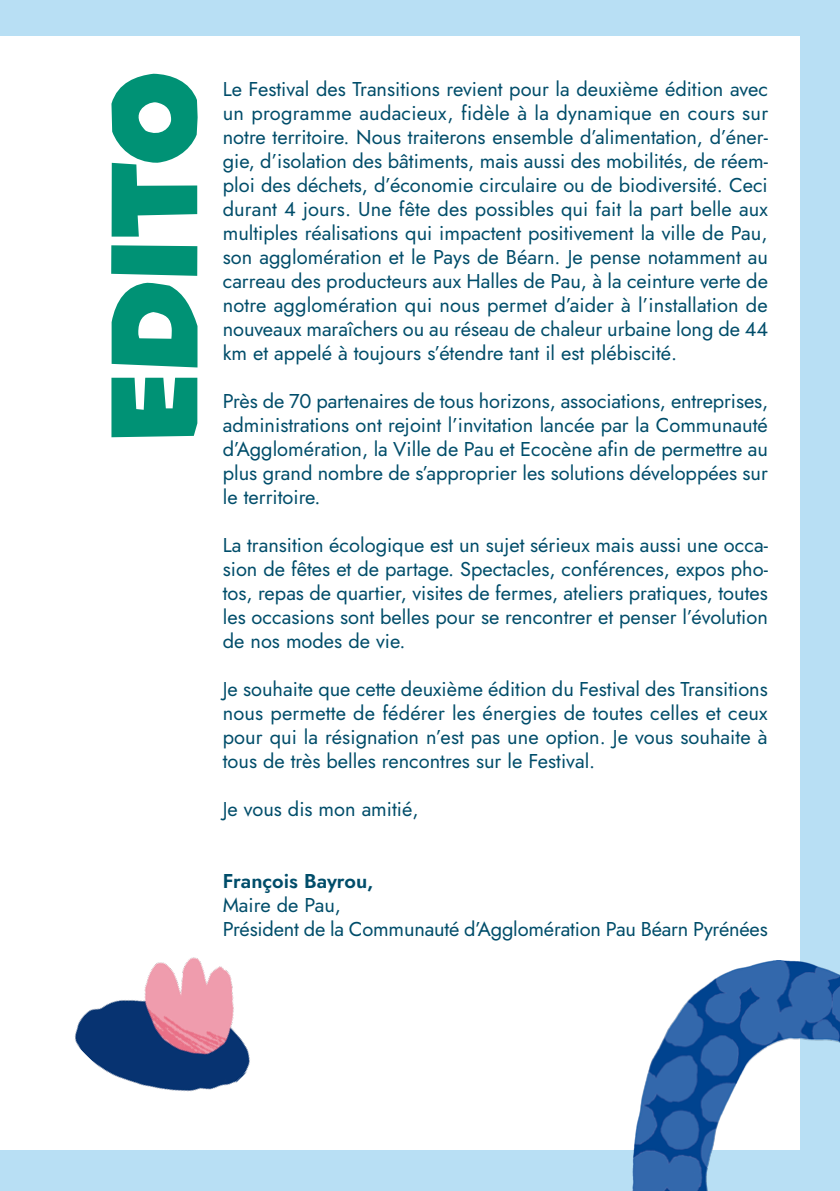
<style>
.page{position:relative;width:840px;height:1191px;background:#fff}
.page>*{position:absolute;margin:0;border:0;box-sizing:border-box;transform-origin:0 0}
.t1{font:600 138.2px "Poleno";color:#009275}
.t2{font:20px/24px "Jost";color:#004d6a;text-align:justify}
.t3{font:600 20px "Jost";color:#004d6a}
</style>
<div class="page">
<div style="left:0;top:0;width:839px;height:1191px;background:#b8dff4"></div>
<div style="left:0;top:36px;width:798px;height:1113px;background:#fff"></div>
<img style="left:632px;top:960px;width:207px;height:231px">
<img style="left:74px;top:957px;width:176px;height:135px">
<h1 class="t1" style="left:79px;top:443px;width:373px;rotate:-90deg">edito</h1>
<p class="t2" style="left:223px;top:77px;width:546px">Le Festival des Transitions revient pour la deuxième édition avec un programme audacieux, fidèle à la dynamique en cours sur notre territoire. Nous traiterons ensemble d’alimentation, d’éner&shy;gie, d’isolation des bâtiments, mais aussi des mobilités, de réem&shy;ploi des déchets, d’économie circulaire ou de biodiversité. Ceci durant 4 jours. Une fête des possibles qui fait la part belle aux multiples réalisations qui impactent positivement la ville de Pau, son agglomération et le Pays de Béarn. Je pense notamment au carreau des producteurs aux Halles de Pau, à la ceinture verte de notre agglomération qui nous permet d’aider à l’installation de nouveaux maraîchers ou au réseau de chaleur urbaine long de 44 km et appelé à toujours s’étendre tant il est plébiscité.</p>
<p class="t2" style="left:223px;top:389px;width:546px">Près de 70 partenaires de tous horizons, associations, entreprises, administrations ont rejoint l’invitation lancée par la Communauté d’Agglomération, la Ville de Pau et Ecocène afin de permettre au plus grand nombre de s’approprier les solutions développées sur le territoire.</p>
<p class="t2" style="left:223px;top:533px;width:546px">La transition écologique est un sujet sérieux mais aussi une occa&shy;sion de fêtes et de partage. Spectacles, conférences, expos pho&shy;tos, repas de quartier, visites de fermes, ateliers pratiques, toutes les occasions sont belles pour se rencontrer et penser l’évolution de nos modes de vie.</p>
<p class="t2" style="left:223px;top:677px;width:546px">Je souhaite que cette deuxième édition du Festival des Transitions nous permette de fédérer les énergies de toutes celles et ceux pour qui la résignation n’est pas une option. Je vous souhaite à tous de très belles rencontres sur le Festival.</p>
<p class="t2" style="left:223px;top:797px;width:197px">Je vous dis mon amitié,</p>
<p class="t3" style="left:223px;top:867px;width:152px">François Bayrou,</p>
<p class="t2" style="left:223px;top:893px;width:546px">Maire de Pau,<br>Président de la Communauté d’Agglomération Pau Béarn Pyrénées</p>
</div>
